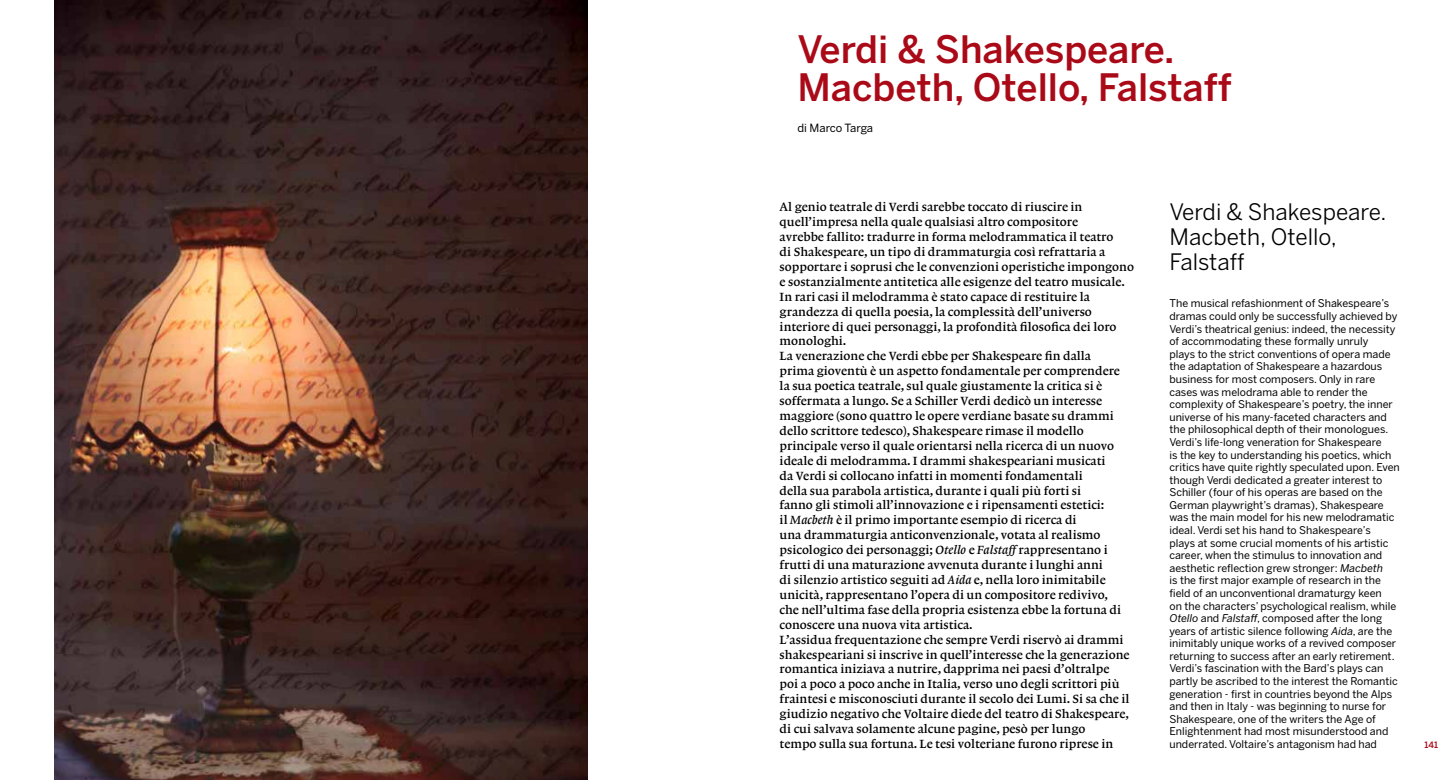
<style>
.page{position:relative;width:1453px;height:780px;background:#fff}
.page>*{position:absolute;margin:0;border:0;box-sizing:border-box;transform-origin:0 0}
.t1{font:500 37.5px/37.5px "Benton Sans";color:#aa0a17}
.t2{font:22.5px/24.9px "Benton Sans";color:#000}
.t3{font:12.5px/14.9px "Lexicon No 1 Roman B";color:#000}
.t4{font:11.25px "Benton Sans";letter-spacing:-.01em;color:#000}
.t5{font:10.62px/12.6px "Benton Sans";color:#000}
.t6{font:500 8.75px "Benton Sans";color:#aa0a17}
.s1{font-family:"Lexicon No 1 Italic B"}
.s2{font-style:italic}
</style>
<div class="page">
<img style="left:54px;top:0;width:534px;height:780px">
<h1 class="t1" style="left:797px;top:31px;width:436px">Verdi &amp; Shakespeare.<br>Macbeth, Otello, Falstaff</h1>
<p class="t4" style="left:797px;top:121px;width:77px">di Marco Targa</p>
<p class="t3" style="left:780px;top:200px;width:356px">Al genio teatrale di Verdi sarebbe toccato di riuscire in quell’impresa nella quale qualsiasi altro compositore<br>avrebbe fallito: tradurre in forma melodrammatica il teatro<br>di Shakespeare, un tipo di drammaturgia così refrattaria a sopportare i soprusi che le convenzioni operistiche impongono e sostanzialmente antitetica alle esigenze del teatro musicale.<br>In rari casi il melodramma è stato capace di restituire la grandezza di quella poesia, la complessità dell’universo interiore di quei personaggi, la profondità filosofica dei loro monologhi.<br>La venerazione che Verdi ebbe per Shakespeare fin dalla<br>prima gioventù è un aspetto fondamentale per comprendere<br>la sua poetica teatrale, sul quale giustamente la critica si è soffermata a lungo. Se a Schiller Verdi dedicò un interesse maggiore (sono quattro le opere verdiane basate su drammi dello scrittore tedesco), Shakespeare rimase il modello principale verso il quale orientarsi nella ricerca di un nuovo ideale di melodramma. I drammi shakespeariani musicati<br>da Verdi si collocano infatti in momenti fondamentali<br>della sua parabola artistica, durante i quali più forti si<br>fanno gli stimoli all’innovazione e i ripensamenti estetici:<br>il <span class="s1">Macbeth</span> è il primo importante esempio di ricerca di<br>una drammaturgia anticonvenzionale, votata al realismo psicologico dei personaggi; <span class="s1">Otello</span> e <span class="s1">Falstaff</span> rappresentano i frutti di una maturazione avvenuta durante i lunghi anni<br>di silenzio artistico seguiti ad <span class="s1">Aida</span> e, nella loro inimitabile unicità, rappresentano l’opera di un compositore redivivo,<br>che nell’ultima fase della propria esistenza ebbe la fortuna di conoscere una nuova vita artistica.<br>L’assidua frequentazione che sempre Verdi riservò ai drammi shakespeariani si inscrive in quell’interesse che la generazione romantica iniziava a nutrire, dapprima nei paesi d’oltralpe<br>poi a poco a poco anche in Italia, verso uno degli scrittori più fraintesi e misconosciuti durante il secolo dei Lumi. Si sa che il giudizio negativo che Voltaire diede del teatro di Shakespeare, di cui salvava solamente alcune pagine, pesò per lungo<br>tempo sulla sua fortuna. Le tesi volteriane furono riprese in</p>
<h2 class="t2" style="left:1169px;top:199px;width:219px">Verdi &amp; Shakespeare.<br>Macbeth, Otello,<br>Falstaff</h2>
<p class="t5" style="left:1169px;top:297px;width:232px">The musical refashionment of Shakespeare’s dramas could only be successfully achieved by Verdi’s theatrical genius: indeed, the necessity of accommodating these formally unruly<br>plays to the strict conventions of opera made the adaptation of Shakespeare a hazardous business for most composers. Only in rare cases was melodrama able to render the complexity of Shakespeare’s poetry, the inner universe of his many-faceted characters and the philosophical depth of their monologues.<br>Verdi’s life-long veneration for Shakespeare<br>is the key to understanding his poetics, which critics have quite rightly speculated upon. Even though Verdi dedicated a greater interest to Schiller (four of his operas are based on the German playwright’s dramas), Shakespeare was the main model for his new melodramatic ideal. Verdi set his hand to Shakespeare’s<br>plays at some crucial moments of his artistic career, when the stimulus to innovation and aesthetic reflection grew stronger: <span class="s2">Macbeth<br></span>is the first major example of research in the field of an unconventional dramaturgy keen<br>on the characters’ psychological realism, while <span class="s2">Otello</span> and <span class="s2">Falstaff</span>, composed after the long years of artistic silence following <span class="s2">Aida</span>, are the inimitably unique works of a revived composer returning to success after an early retirement.<br>Verdi’s fascination with the Bard’s plays can partly be ascribed to the interest the Romantic generation - first in countries beyond the Alps and then in Italy - was beginning to nurse for Shakespeare, one of the writers the Age of Enlightenment had most misunderstood and underrated. Voltaire’s antagonism had had</p>
<p class="t6" style="left:1424px;top:739px;width:15px">141</p>
</div>
